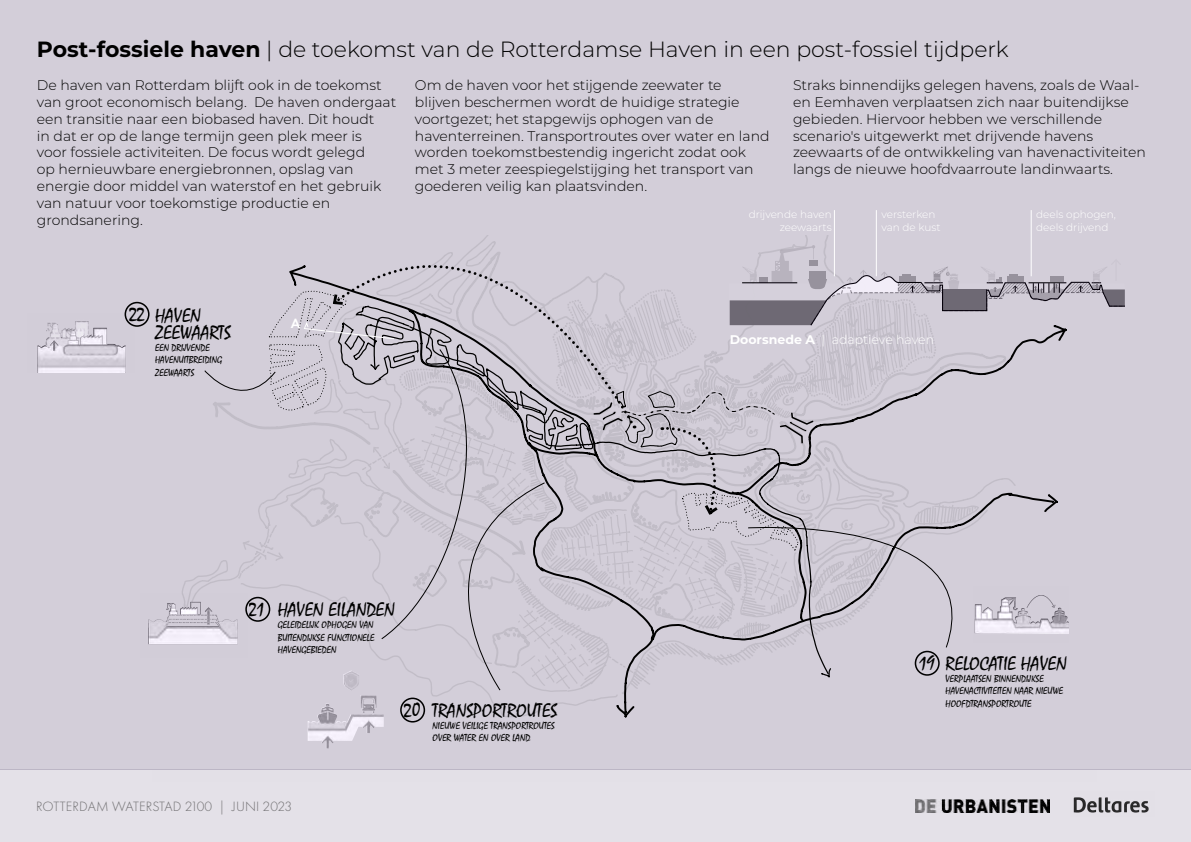
<style>
.page{position:relative;width:1191px;height:842px;background:#fff}
.page>*{position:absolute;margin:0;border:0;box-sizing:border-box;transform-origin:0 0}
.t1{font:300 22px "Montserrat";color:#000}
.t2{font:19.8px/17.3px "Mistral";color:#000}
.t3{font:300 14px/16.8px "Montserrat";color:#000}
.t4{font:300 14px "Futura PT";color:#818181}
.t5{font:600 14px "Futura PT";color:#fff}
.t6{font:300 12.6px "Montserrat";color:#fff}
.t7{font:300 10.5px/12.6px "Montserrat";color:#fff}
.t8{font:10.2px/12.2px "Mistral";color:#000}
.s1{font-weight:700}
</style>
<div class="page">
<div style="left:1px;top:0;width:1190px;height:770px;background:#d3ced9"></div>
<div style="left:125px;top:302px;width:24px;height:25px;border:2px solid #000;border-radius:50%"></div>
<img style="left:307px;top:735px;width:48px;height:13px">
<img style="left:148px;top:603px;width:33px;height:42px">
<img style="left:37px;top:313px;width:98px;height:59px">
<div style="left:1px;top:770px;width:1190px;height:72px;background:#e4e1e8"></div>
<svg style="left:181px;top:235px;width:944px;height:500px"></svg>
<hr style="left:834px;top:210px;width:1px;height:66px;background:#fff">
<hr style="left:876px;top:210px;width:1px;height:66px;background:#fff">
<hr style="left:1030px;top:210px;width:1px;height:66px;background:#fff">
<h1 class="t1" style="left:37px;top:35px;width:973px"><span class="s1">Post-fossiele haven</span> | de toekomst van de Rotterdamse Haven in een post-fossiel tijdperk</h1>
<p class="t3" style="left:37px;top:76px;width:361px">De haven van Rotterdam blijft ook in de toekomst van groot economisch belang. De haven ondergaat een transitie naar een biobased haven. Dit houdt<br>in dat er op de lange termijn geen plek meer is<br>voor fossiele activiteiten. De focus wordt gelegd<br>op hernieuwbare energiebronnen, opslag van energie door middel van waterstof en het gebruik van natuur voor toekomstige productie en grondsanering.</p>
<p class="t3" style="left:415px;top:76px;width:356px">Om de haven voor het stijgende zeewater te blijven beschermen wordt de huidige strategie voortgezet; het stapgewijs ophogen van de haventerreinen. Transportroutes over water en land worden toekomstbestendig ingericht zodat ook met 3 meter zeespiegelstijging het transport van goederen veilig kan plaatsvinden.</p>
<p class="t3" style="left:793px;top:76px;width:354px">Straks binnendijks gelegen havens, zoals de Waal&shy;en Eemhaven verplaatsen zich naar buitendijkse gebieden. Hiervoor hebben we verschillende scenario's uitgewerkt met drijvende havens zeewaarts of de ontwikkeling van havenactiviteiten langs de nieuwe hoofdvaarroute landinwaarts.</p>
<p class="t7" style="left:748px;top:208px;width:84px;text-align:right">drijvende haven zeewaarts</p>
<p class="t7" style="left:881px;top:208px;width:61px">versterken van de kust</p>
<p class="t7" style="left:1036px;top:208px;width:81px">deels ophogen, deels drijvend</p>
<h2 class="t2" style="left:129px;top:305px;width:17px">22</h2>
<h2 class="t2" style="left:155px;top:307px;width:77px">HAVEN<br>ZEEWAARTS</h2>
<p class="t8" style="left:155px;top:342px;width:68px">EEN DRIJVENDE<br>HAVENUITBREIDING<br>ZEEWAARTS</p>
<p class="t5" style="left:291px;top:315px;width:11px">A</p>
<h2 class="t2" style="left:249px;top:601px;width:17px">21</h2>
<h2 class="t2" style="left:278px;top:602px;width:118px">HAVEN EILANDEN</h2>
<p class="t8" style="left:278px;top:619px;width:98px;text-align:justify">GELEIDELIJK OPHOGEN VAN BUITENDIJKSE FUNCTIONELE HAVENGEBIEDEN</p>
<h2 class="t2" style="left:404px;top:702px;width:18px">20</h2>
<h2 class="t2" style="left:432px;top:702px;width:126px">TRANSPORTROUTES</h2>
<p class="t8" style="left:432px;top:720px;width:124px">NIEUWE VEILIGE TRANSPORTROUTES<br>OVER WATER EN OVER LAND</p>
<p class="t4" style="left:36px;top:798px;width:257px">ROTTERDAM WATERSTAD 2100 | JUNI 2023</p>
<p class="t6" style="left:730px;top:331px;width:206px"><span class="s1">Doorsnede A</span> | adaptieve haven</p>
<h2 class="t2" style="left:919px;top:654px;width:17px">19</h2>
<h2 class="t2" style="left:945px;top:655px;width:123px">RELOCATIE HAVEN</h2>
<p class="t8" style="left:945px;top:673px;width:119px">VERPLAATSEN BINNENDIJKSE<br>HAVENACTIVITEITEN NAAR NIEUWE<br>HOOFDTRANSPORTROUTE</p>
</div>
